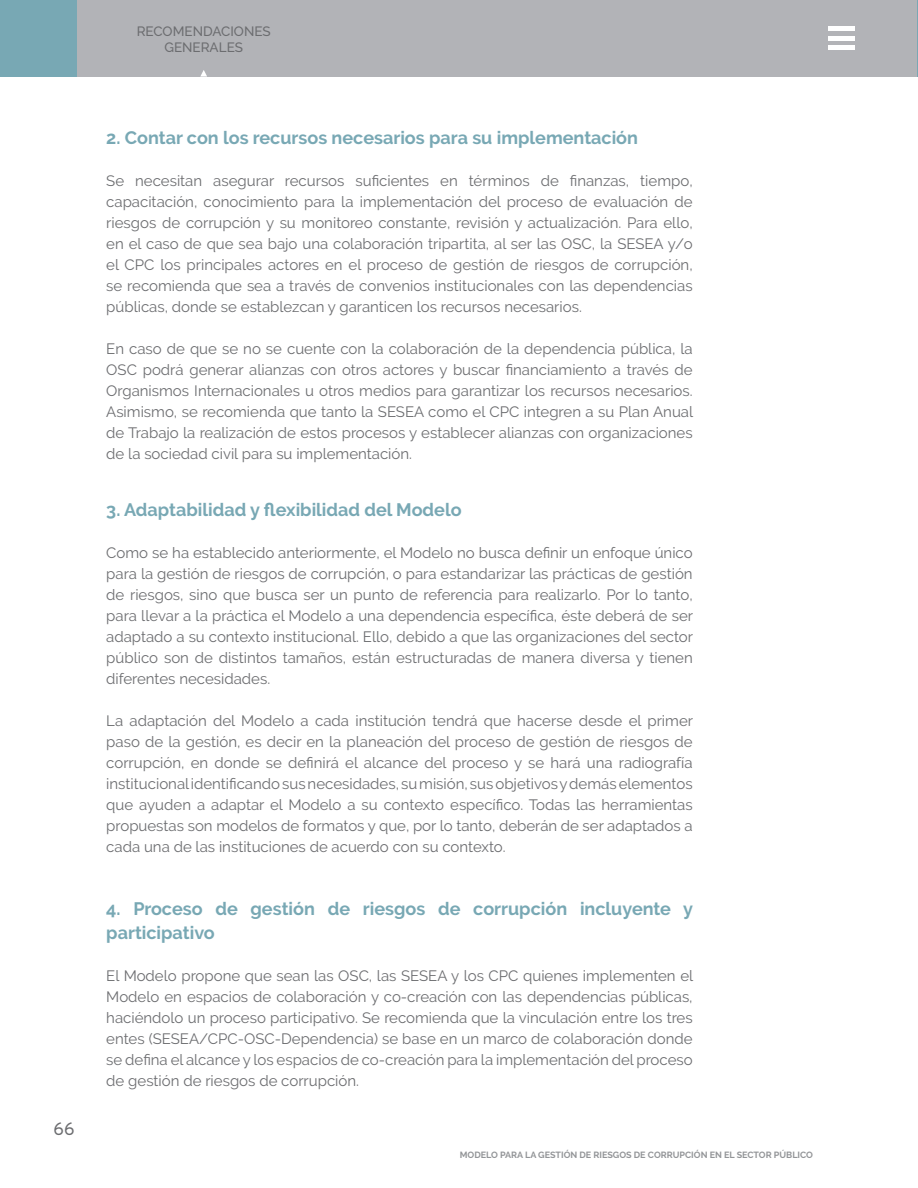
<style>
.page{position:relative;width:918px;height:1188px;background:#fff}
.page>*{position:absolute;margin:0;border:0;box-sizing:border-box;transform-origin:0 0}
.t1{font:700 18px/24px "Raleway";color:#78a8b4}
.t2{font:18px "Averta";color:#6c6d70}
.t3{font:15px/21px "Raleway";color:#6c6d70;text-align:justify}
.t4{font:500 13.5px/16.5px "Raleway";color:#6c6d70;text-align:center}
.t5{font:700 9px "Raleway";color:#939598}
</style>
<div class="page">
<div style="left:0;top:0;width:918px;height:77px;background:#b2b3b7"></div>
<div style="left:0;top:0;width:77px;height:77px;background:#78a8b4"></div>
<svg style="left:200px;top:70px;width:7px;height:7px"></svg>
<div style="left:828px;top:26px;width:26px;height:5px;background:#fff"></div>
<hr style="left:828px;top:46px;width:26px;height:4px;background:#fff">
<div style="left:828px;top:36px;width:26px;height:5px;background:#fff"></div>
<p class="t2" style="left:54px;top:1117px;width:23px">66</p>
<p class="t4" style="left:137px;top:23px;width:136px">RECOMENDACIONES<br>GENERALES</p>
<p class="t1" style="left:106px;top:126px;width:533px">2. Contar con los recursos necesarios para su implementación</p>
<p class="t3" style="left:106px;top:171px;width:588px">Se necesitan asegurar recursos suficientes en términos de finanzas, tiempo, capacitación, conocimiento para la implementación del proceso de evaluación de riesgos de corrupción y su monitoreo constante, revisión y actualización. Para ello, en el caso de que sea bajo una colaboración tripartita, al ser las OSC, la SESEA y/o el CPC los principales actores en el proceso de gestión de riesgos de corrupción, se recomienda que sea a través de convenios institucionales con las dependencias públicas, donde se establezcan y garanticen los recursos necesarios.</p>
<p class="t3" style="left:106px;top:339px;width:588px">En caso de que se no se cuente con la colaboración de la dependencia pública, la OSC podrá generar alianzas con otros actores y buscar financiamiento a través de Organismos Internacionales u otros medios para garantizar los recursos necesarios.<br>Asimismo, se recomienda que tanto la SESEA como el CPC integren a su Plan Anual de Trabajo la realización de estos procesos y establecer alianzas con organizaciones de la sociedad civil para su implementación.</p>
<p class="t1" style="left:106px;top:498px;width:357px">3. Adaptabilidad y flexibilidad del Modelo</p>
<p class="t3" style="left:106px;top:543px;width:588px">Como se ha establecido anteriormente, el Modelo no busca definir un enfoque único para la gestión de riesgos de corrupción, o para estandarizar las prácticas de gestión de riesgos, sino que busca ser un punto de referencia para realizarlo. Por lo tanto, para llevar a la práctica el Modelo a una dependencia específica, éste deberá de ser adaptado a su contexto institucional. Ello, debido a que las organizaciones del sector público son de distintos tamaños, están estructuradas de manera diversa y tienen diferentes necesidades.</p>
<p class="t3" style="left:106px;top:711px;width:588px">La adaptación del Modelo a cada institución tendrá que hacerse desde el primer paso de la gestión, es decir en la planeación del proceso de gestión de riesgos de corrupción, en donde se definirá el alcance del proceso y se hará una radiografía institucional identificando sus necesidades, su misión, sus objetivos y demás elementos que ayuden a adaptar el Modelo a su contexto específico. Todas las herramientas propuestas son modelos de formatos y que, por lo tanto, deberán de ser adaptados a cada una de las instituciones de acuerdo con su contexto.</p>
<p class="t1" style="left:106px;top:897px;width:588px">4. Proceso de gestión de riesgos de corrupción incluyente y participativo</p>
<p class="t3" style="left:106px;top:966px;width:588px">El Modelo propone que sean las OSC, las SESEA y los CPC quienes implementen el Modelo en espacios de colaboración y co-creación con las dependencias públicas, haciéndolo un proceso participativo. Se recomienda que la vinculación entre los tres entes (SESEA/CPC-OSC-Dependencia) se base en un marco de colaboración donde se defina el alcance y los espacios de co-creación para la implementación del proceso de gestión de riesgos de corrupción.</p>
<p class="t5" style="left:460px;top:1149px;width:355px">MODELO PARA LA GESTIÓN DE RIESGOS DE CORRUPCIÓN EN EL SECTOR PÚBLICO</p>
</div>
